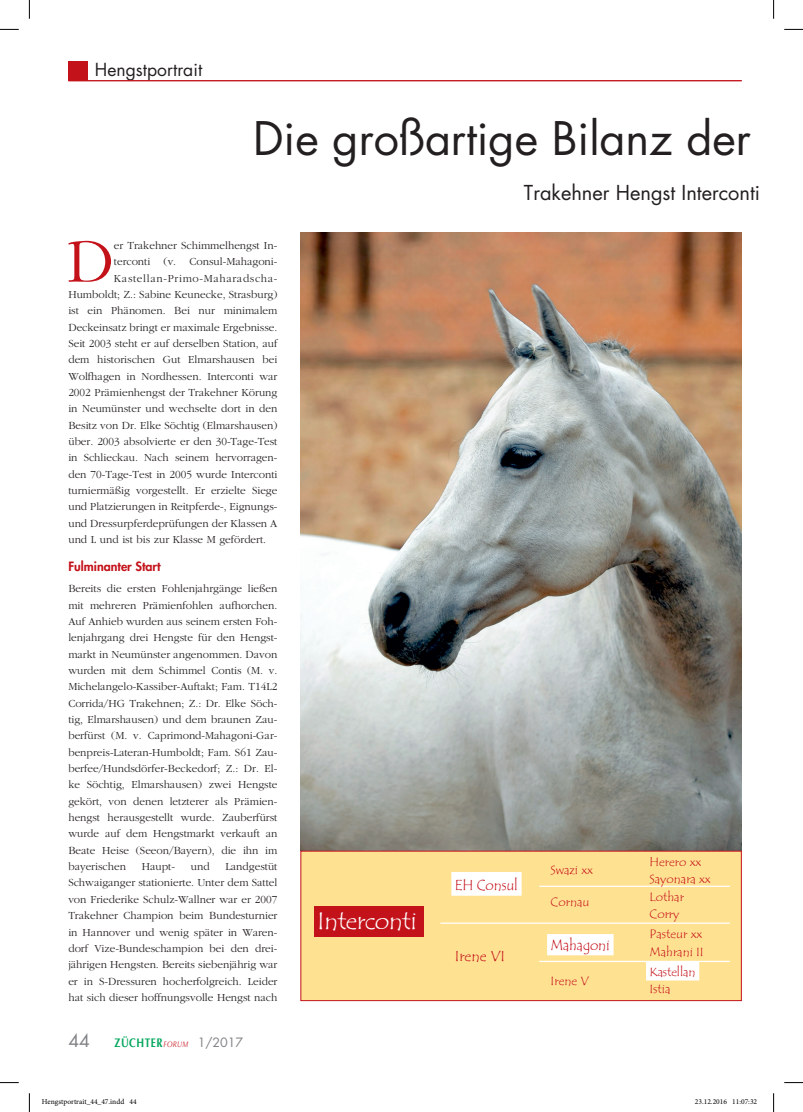
<style>
.page{position:relative;width:803px;height:1112px;background:#fff}
.page>*{position:absolute;margin:0;border:0;box-sizing:border-box;transform-origin:0 0}
.t1{font:300 63.75px "ITC Garamond Std";color:#c4121a}
.t2{font:45px "Futura Std";color:#231f20}
.t3{font:25px "Tempus Sans ITC";letter-spacing:-.025em;color:#fff}
.t4{font:20px "Futura Std";color:#231f20}
.t5{font:17.5px "Futura Std";color:#231f20}
.t6{font:17.5px "Futura Std";color:#808285}
.t7{font:15px "Tempus Sans ITC";letter-spacing:-.01em;color:#c4121a;scale:.95 1}
.t8{font:15px "Tempus Sans ITC";letter-spacing:-.01em;color:#c4121a}
.t9{font:12.5px/17.5px "Tempus Sans ITC";color:#c4121a}
.t10{font:700 12.5px "Optima LT Std";letter-spacing:.05em;color:#00a65d;scale:.8 1}
.t11{font:800 12.5px "Futura Std";color:#c4121a}
.t12{font:300 11.25px/16.4px "ITC Garamond Std";color:#231f20;text-align:justify}
.t13{font:300 11.25px "ITC Garamond Std";letter-spacing:.06em;color:#231f20}
.t14{font:7.5px "Minion Pro";color:#000}
.s1{font-weight:400;font-style:italic;font-size:8.12px;color:#c4121a}
.s2{font-family:"Futura Std";font-weight:400;color:#808285}
</style>
<div class="page">
<div style="left:68px;top:61px;width:20px;height:20px;background:#c4121a"></div>
<hr style="left:68px;top:80px;width:674px;height:1px;background:#c4121a">
<img style="left:300px;top:232px;width:442px;height:618px">
<div style="left:300px;top:850px;width:442px;height:150px;background:#ffe192"></div>
<hr style="left:539px;top:885px;width:191px;height:1px;background:#fff">
<hr style="left:539px;top:960px;width:191px;height:1px;background:#fff">
<hr style="left:440px;top:922px;width:290px;height:1px;background:#fff">
<div style="left:451px;top:871px;width:71px;height:24px;background:#fff"></div>
<div style="left:314px;top:906px;width:110px;height:30px;background:#c4121a"></div>
<div style="left:547px;top:933px;width:66px;height:22px;background:#fff"></div>
<div style="left:646px;top:961px;width:53px;height:19px;background:#fff"></div>
<svg style="left:0;top:29px;width:19px;height:1px"></svg>
<svg style="left:784px;top:29px;width:19px;height:1px"></svg>
<svg style="left:0;top:1082px;width:19px;height:1px"></svg>
<svg style="left:784px;top:1082px;width:19px;height:1px"></svg>
<svg style="left:29px;top:0;width:1px;height:19px"></svg>
<svg style="left:29px;top:1093px;width:1px;height:18px"></svg>
<svg style="left:773px;top:0;width:1px;height:19px"></svg>
<svg style="left:773px;top:1093px;width:1px;height:18px"></svg>
<h3 class="t5" style="left:95px;top:58px;width:109px">Hengstportrait</h3>
<h2 class="t2" style="left:253px;top:110px;width:562px">Die großartige Bilanz der „</h2>
<h3 class="t4" style="left:524px;top:180px;width:238px">Trakehner Hengst Interconti</h3>
<h1 class="t1" style="left:67px;top:227px;width:49px">D</h1>
<p class="t12" style="left:114px;top:237px;width:165px">er Trakehner Schimmelhengst In-</p>
<p class="t12" style="left:114px;top:253px;width:165px">terconti (v. Consul-Mahagoni-</p>
<p class="t13" style="left:114px;top:272px;width:165px">Kastellan-Primo-Maharadscha-</p>
<p class="t12" style="left:68px;top:286px;width:211px">Humboldt; Z.: Sabine Keunecke, Strasburg)</p>
<p class="t12" style="left:68px;top:302px;width:211px">ist ein Phänomen. Bei nur minimalem</p>
<p class="t12" style="left:68px;top:319px;width:211px">Deckeinsatz bringt er maximale Ergebnisse.</p>
<p class="t12" style="left:68px;top:335px;width:211px">Seit 2003 steht er auf derselben Station, auf</p>
<p class="t12" style="left:68px;top:351px;width:211px">dem historischen Gut Elmarshausen bei</p>
<p class="t12" style="left:68px;top:368px;width:211px">Wolfhagen in Nordhessen. Interconti war</p>
<p class="t12" style="left:68px;top:384px;width:211px">2002 Prämienhengst der Trakehner Körung</p>
<p class="t12" style="left:68px;top:400px;width:211px">in Neumünster und wechselte dort in den</p>
<p class="t12" style="left:68px;top:417px;width:211px">Besitz von Dr. Elke Söchtig (Elmarshausen)</p>
<p class="t12" style="left:68px;top:433px;width:211px">über. 2003 absolvierte er den 30-Tage-Test</p>
<p class="t12" style="left:68px;top:449px;width:211px">in Schlieckau. Nach seinem hervorragen-</p>
<p class="t12" style="left:68px;top:466px;width:211px">den 70-Tage-Test in 2005 wurde Interconti</p>
<p class="t12" style="left:68px;top:482px;width:211px">turniermäßig vorgestellt. Er erzielte Siege</p>
<p class="t12" style="left:68px;top:498px;width:211px">und Platzierungen in Reitpferde-, Eignungs-</p>
<p class="t12" style="left:68px;top:515px;width:211px">und Dressurpferdeprüfungen der Klassen A</p>
<p class="t12" style="left:68px;top:531px;width:199px">und L und ist bis zur Klasse M gefördert.</p>
<p class="t11" style="left:68px;top:558px;width:94px">Fulminanter Start</p>
<p class="t12" style="left:68px;top:580px;width:211px">Bereits die ersten Fohlenjahrgänge ließen mit mehreren Prämienfohlen aufhorchen.<br>Auf Anhieb wurden aus seinem ersten Foh&shy;lenjahrgang drei Hengste für den Hengst&shy;markt in Neumünster angenommen. Davon wurden mit dem Schimmel Contis (M. v.<br>Michelangelo-Kassiber-Auftakt; Fam. T14L2<br>Corrida/HG Trakehnen; Z.: Dr. Elke Söch&shy;tig, Elmarshausen) und dem braunen Zau&shy;berfürst (M. v. Caprimond-Mahagoni-Gar&shy;benpreis-Lateran-Humboldt; Fam. S61 Zau&shy;berfee/Hundsdörfer-Beckedorf; Z.: Dr. El&shy;ke Söchtig, Elmarshausen) zwei Hengste gekört, von denen letzterer als Prämien&shy;hengst herausgestellt wurde. Zauberfürst wurde auf dem Hengstmarkt verkauft an Beate Heise (Seeon/Bayern), die ihn im bayerischen</p>
<p class="t12" style="left:68px;top:858px;width:211px;text-indent:157px">Landgestüt Schwaiganger stationierte. Unter dem Sattel von Friederike Schulz-Wallner war er 2007<br>Trakehner Champion beim Bundesturnier in Hannover und wenig später in Waren&shy;dorf Vize-Bundeschampion bei den drei&shy;jährigen Hengsten. Bereits siebenjährig war er in S-Dressuren hocherfolgreich. Leider hat sich dieser hoffnungsvolle Hengst nach</p>
<p class="t12" style="left:142px;top:858px;width:35px">Haupt-</p>
<p class="t12" style="left:191px;top:858px;width:20px">und</p>
<h3 class="t6" style="left:68px;top:1029px;width:23px">44</h3>
<p class="t10" style="left:114px;top:1035px;width:163px">ZÜCHTER<span class="s1">FORUM</span> <span class="s2">1/2017</span></p>
<h3 class="t3" style="left:317px;top:904px;width:101px">Interconti</h3>
<h3 class="t7" style="left:455px;top:875px;width:68px">EH Consul</h3>
<h3 class="t8" style="left:455px;top:946px;width:52px">Irene VI</h3>
<p class="t9" style="left:551px;top:860px;width:44px">Swazi xx</p>
<p class="t9" style="left:551px;top:893px;width:40px">Cornau</p>
<h3 class="t7" style="left:551px;top:935px;width:64px">Mahagoni</h3>
<p class="t9" style="left:551px;top:972px;width:39px">Irene V</p>
<p class="t9" style="left:649px;top:852px;width:63px">Herero xx<br>Sayonara xx<br>Lothar<br>Corry</p>
<p class="t9" style="left:649px;top:925px;width:55px">Pasteur xx<br>Mahrani II</p>
<p class="t9" style="left:649px;top:963px;width:48px">Kastellan<br>Istia</p>
<p class="t14" style="left:42px;top:1096px;width:96px">Hengstportrait_44_47.indd 44</p>
<p class="t14" style="left:695px;top:1096px;width:64px">23.12.2016 11:07:32</p>
</div>
